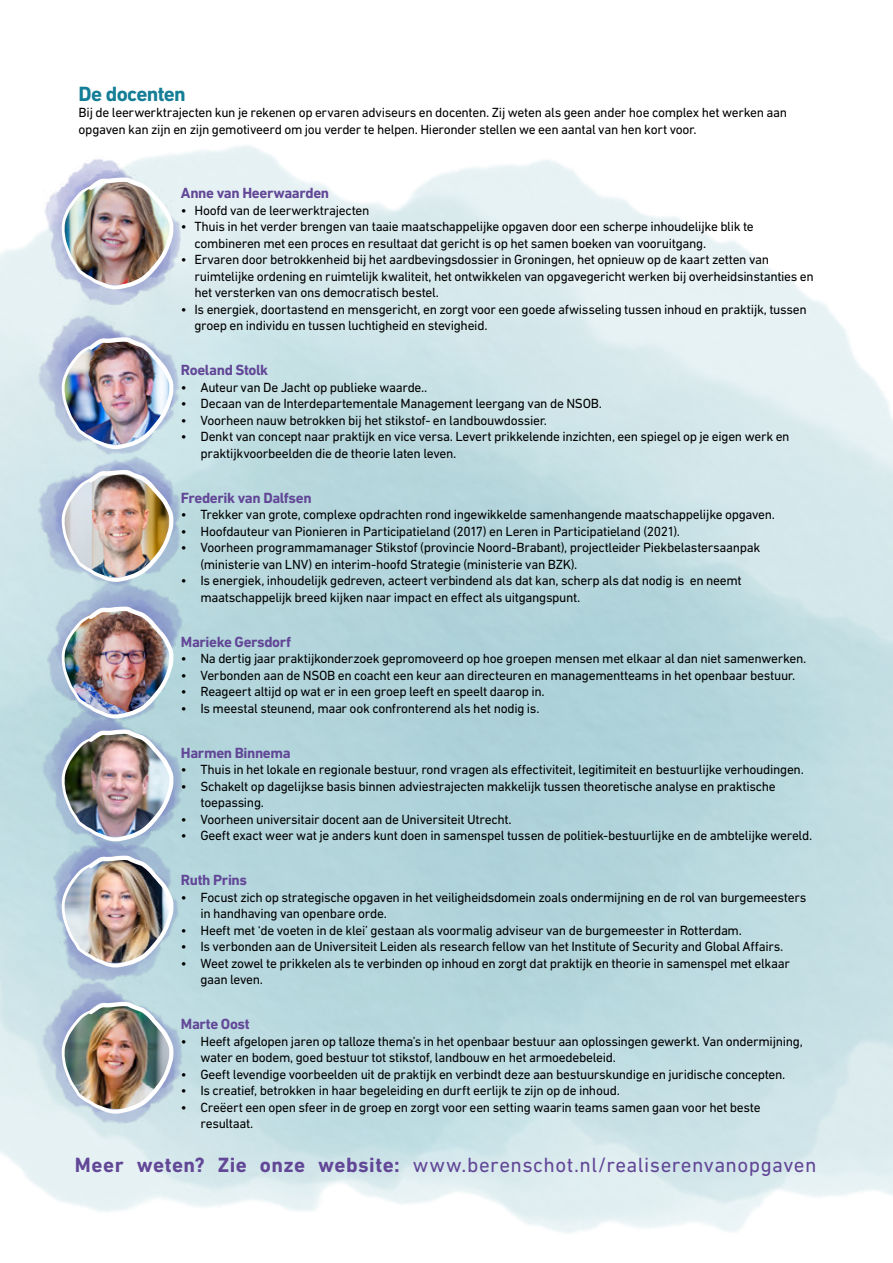
<style>
.page{position:relative;width:893px;height:1263px;background:#fff}
.page>*{position:absolute;margin:0;border:0;box-sizing:border-box;transform-origin:0 0}
.t1{font:21px "DIN Next LT Pro";letter-spacing:.02em;color:#624797}
.t2{font:700 21px "DIN Next LT Pro";letter-spacing:-.035em;color:#157e97}
.t3{font:700 15px "DIN Next LT Pro";letter-spacing:-.025em;color:#624797}
.t4{font:13.5px/16.5px "DIN Next LT Pro";letter-spacing:-.025em;color:#000}
.s1{font-weight:700}
</style>
<div class="page">
<img style="left:26px;top:150px;width:171px;height:128px">
<img style="left:3px;top:278px;width:214px;height:126px">
<img style="left:0;top:404px;width:231px;height:234px">
<img style="left:0;top:538px;width:229px;height:228px">
<img style="left:12px;top:681px;width:201px;height:106px">
<img style="left:12px;top:953px;width:201px;height:203px">
<img style="left:61px;top:177px;width:113px;height:112px">
<img style="left:61px;top:337px;width:113px;height:112px">
<img style="left:61px;top:469px;width:113px;height:113px">
<img style="left:61px;top:606px;width:113px;height:112px">
<img style="left:61px;top:729px;width:113px;height:112px">
<img style="left:61px;top:855px;width:113px;height:112px">
<img style="left:61px;top:1001px;width:113px;height:113px">
<h1 class="t2" style="left:79px;top:81px;width:109px">De docenten</h1>
<p class="t4" style="left:79px;top:104px;width:710px">Bij de leerwerktrajecten kun je rekenen op ervaren adviseurs en docenten. Zij weten als geen ander hoe complex het werken aan opgaven kan zijn en zijn gemotiveerd om jou verder te helpen. Hieronder stellen we een aantal van hen kort voor.</p>
<p class="t3" style="left:181px;top:184px;width:150px">Anne van Heerwaarden</p>
<p class="t4" style="left:181px;top:202px;width:190px">• Hoofd van de leerwerktrajecten</p>
<p class="t4" style="left:194px;top:218px;width:561px;text-indent:-14px">• Thuis in het verder brengen van taaie maatschappelijke opgaven door een scherpe inhoudelijke blik te combineren met een proces en resultaat dat gericht is op het samen boeken van vooruitgang.</p>
<p class="t4" style="left:194px;top:251px;width:621px;text-indent:-14px">• Ervaren door betrokkenheid bij het aardbevingsdossier in Groningen, het opnieuw op de kaart zetten van ruimtelijke ordening en ruimtelijk kwaliteit, het ontwikkelen van opgavegericht werken bij overheidsinstanties en het versterken van ons democratisch bestel.</p>
<p class="t4" style="left:194px;top:301px;width:614px;text-indent:-14px">• Is energiek, doortastend en mensgericht, en zorgt voor een goede afwisseling tussen inhoud en praktijk, tussen groep en individu en tussen luchtigheid en stevigheid.</p>
<p class="t3" style="left:181px;top:361px;width:89px">Roeland Stolk</p>
<p class="t4" style="left:181px;top:379px;width:248px">• Auteur van De Jacht op publieke waarde..</p>
<p class="t4" style="left:181px;top:395px;width:422px">• Decaan van de Interdepartementale Management leergang van de NSOB.</p>
<p class="t4" style="left:181px;top:412px;width:368px">• Voorheen nauw betrokken bij het stikstof- en landbouwdossier.</p>
<p class="t4" style="left:200px;top:428px;width:591px;text-indent:-19px">• Denkt van concept naar praktijk en vice versa. Levert prikkelende inzichten, een spiegel op je eigen werk en praktijkvoorbeelden die de theorie laten leven.</p>
<p class="t3" style="left:181px;top:489px;width:132px">Frederik van Dalfsen</p>
<p class="t4" style="left:181px;top:506px;width:596px">• Trekker van grote, complexe opdrachten rond ingewikkelde samenhangende maatschappelijke opgaven.</p>
<p class="t4" style="left:181px;top:523px;width:500px">• Hoofdauteur van Pionieren in Participatieland (2017) en Leren in Participatieland (2021).</p>
<p class="t4" style="left:200px;top:539px;width:561px;text-indent:-19px">• Voorheen programmamanager Stikstof (provincie Noord-Brabant), projectleider Piekbelastersaanpak (ministerie van LNV) en interim-hoofd Strategie (ministerie van BZK).</p>
<p class="t4" style="left:200px;top:572px;width:543px;text-indent:-19px">• Is energiek, inhoudelijk gedreven, acteert verbindend als dat kan, scherp als dat nodig is en neemt maatschappelijk breed kijken naar impact en effect als uitgangspunt.</p>
<p class="t3" style="left:181px;top:633px;width:112px">Marieke Gersdorf</p>
<p class="t4" style="left:181px;top:650px;width:627px">• Na dertig jaar praktijkonderzoek gepromoveerd op hoe groepen mensen met elkaar al dan niet samenwerken.</p>
<p class="t4" style="left:181px;top:667px;width:616px">• Verbonden aan de NSOB en coacht een keur aan directeuren en managementteams in het openbaar bestuur.</p>
<p class="t4" style="left:181px;top:683px;width:365px">• Reageert altijd op wat er in een groep leeft en speelt daarop in.</p>
<p class="t4" style="left:181px;top:700px;width:360px">• Is meestal steunend, maar ook confronterend als het nodig is.</p>
<p class="t3" style="left:181px;top:744px;width:111px">Harmen Binnema</p>
<p class="t4" style="left:181px;top:761px;width:624px">• Thuis in het lokale en regionale bestuur, rond vragen als effectiviteit, legitimiteit en bestuurlijke verhoudingen.</p>
<p class="t4" style="left:200px;top:778px;width:577px;text-indent:-19px">• Schakelt op dagelijkse basis binnen adviestrajecten makkelijk tussen theoretische analyse en praktische toepassing.</p>
<p class="t4" style="left:181px;top:811px;width:332px">• Voorheen universitair docent aan de Universiteit Utrecht.</p>
<p class="t4" style="left:181px;top:827px;width:633px">• Geeft exact weer wat je anders kunt doen in samenspel tussen de politiek-bestuurlijke en de ambtelijke wereld.</p>
<p class="t3" style="left:181px;top:871px;width:68px">Ruth Prins</p>
<p class="t4" style="left:200px;top:889px;width:607px;text-indent:-19px">• Focust zich op strategische opgaven in het veiligheidsdomein zoals ondermijning en de rol van burgemeesters in handhaving van openbare orde.</p>
<p class="t4" style="left:181px;top:922px;width:562px">• Heeft met ‘de voeten in de klei’ gestaan als voormalig adviseur van de burgemeester in Rotterdam.</p>
<p class="t4" style="left:181px;top:938px;width:604px">• Is verbonden aan de Universiteit Leiden als research fellow van het Institute of Security and Global Affairs.</p>
<p class="t4" style="left:200px;top:955px;width:591px;text-indent:-19px">• Weet zowel te prikkelen als te verbinden op inhoud en zorgt dat praktijk en theorie in samenspel met elkaar gaan leven.</p>
<p class="t3" style="left:181px;top:1015px;width:70px">Marte Oost</p>
<p class="t4" style="left:200px;top:1033px;width:604px;text-indent:-19px">• Heeft afgelopen jaren op talloze thema’s in het openbaar bestuur aan oplossingen gewerkt. Van ondermijning, water en bodem, goed bestuur tot stikstof, landbouw en het armoedebeleid.</p>
<p class="t4" style="left:181px;top:1066px;width:606px">• Geeft levendige voorbeelden uit de praktijk en verbindt deze aan bestuurskundige en juridische concepten.</p>
<p class="t4" style="left:181px;top:1082px;width:440px">• Is creatief, betrokken in haar begeleiding en durft eerlijk te zijn op de inhoud.</p>
<p class="t4" style="left:200px;top:1099px;width:562px;text-indent:-19px">• Creëert een open sfeer in de groep en zorgt voor een setting waarin teams samen gaan voor het beste resultaat.</p>
<h1 class="t1" style="left:75px;top:1153px;width:743px"><span class="s1">Meer weten? Zie onze website:</span> www.berenschot.nl/realiserenvanopgaven</h1>
</div>
